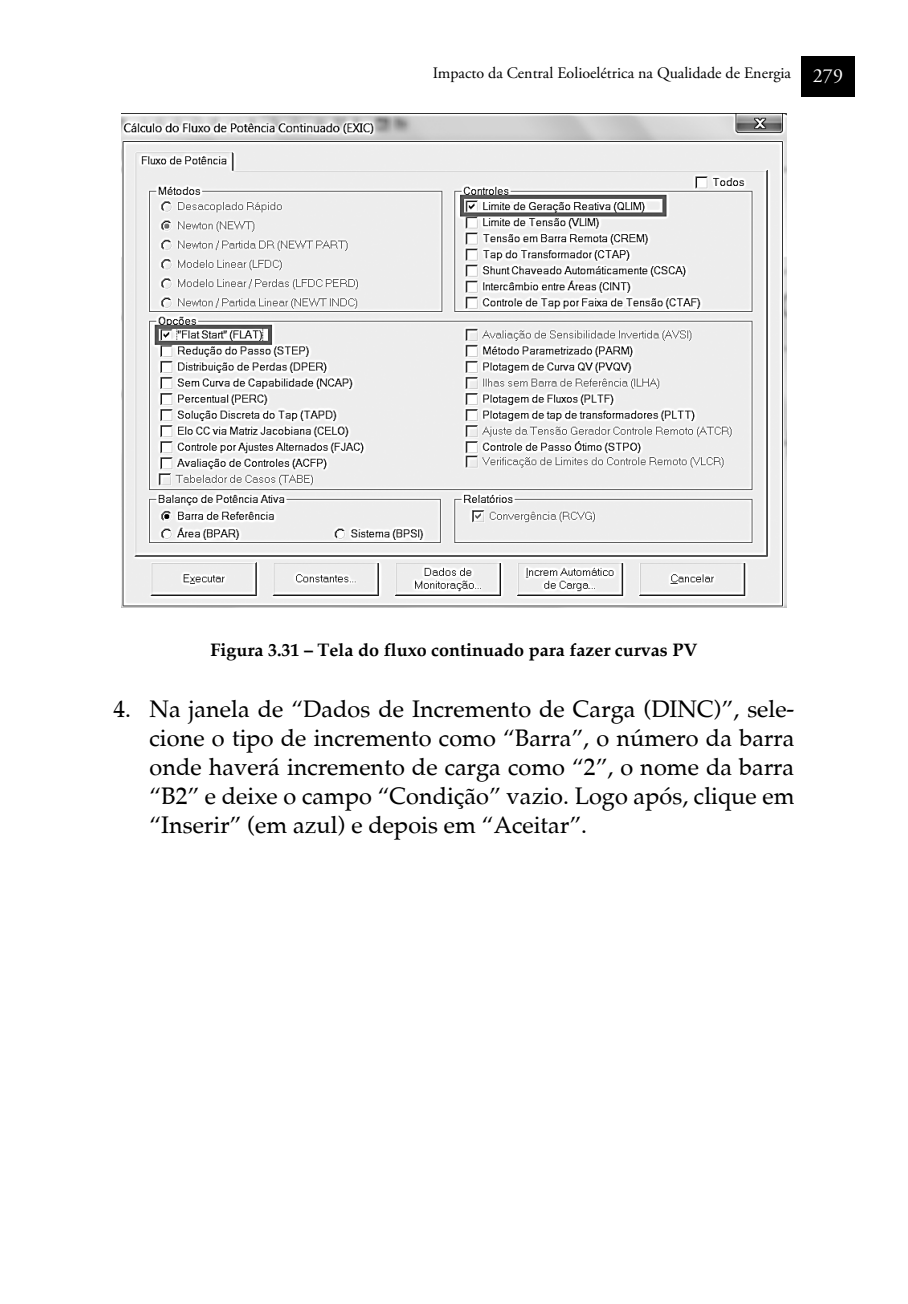
<style>
.page{position:relative;width:908px;height:1304px;background:#fff}
.page>*{position:absolute;margin:0;border:0;box-sizing:border-box;transform-origin:0 0}
.t1{font:24px/29px "Palatia";color:#000;text-align:justify}
.t2{font:700 18px "Palatia";color:#000}
.t3{font:16px "Adobe Garamond Pro";color:#000}
.s1{font-size:20px;color:#fff}
</style>
<div class="page">
<div style="left:800px;top:56px;width:54px;height:41px;background:#000"></div>
<img style="left:121px;top:113px;width:665px;height:495px">
<p class="t3" style="left:432px;top:63px;width:411px">Impacto da Central Eolioelétrica na Qualidade de Energia <span class="s1">279</span></p>
<p class="t2" style="left:210px;top:639px;width:488px">Figura 3.31 – Tela do fluxo continuado para fazer curvas PV</p>
<p class="t1" style="left:149px;top:694px;width:646px;text-indent:-36px">4. Na janela de “Dados de Incremento de Carga (DINC)”, sele&shy;cione o tipo de incremento como “Barra”, o número da barra onde haverá incremento de carga como “2”, o nome da barra “B2” e deixe o campo “Condição” vazio. Logo após, clique em “Inserir” (em azul) e depois em “Aceitar”.</p>
</div>
